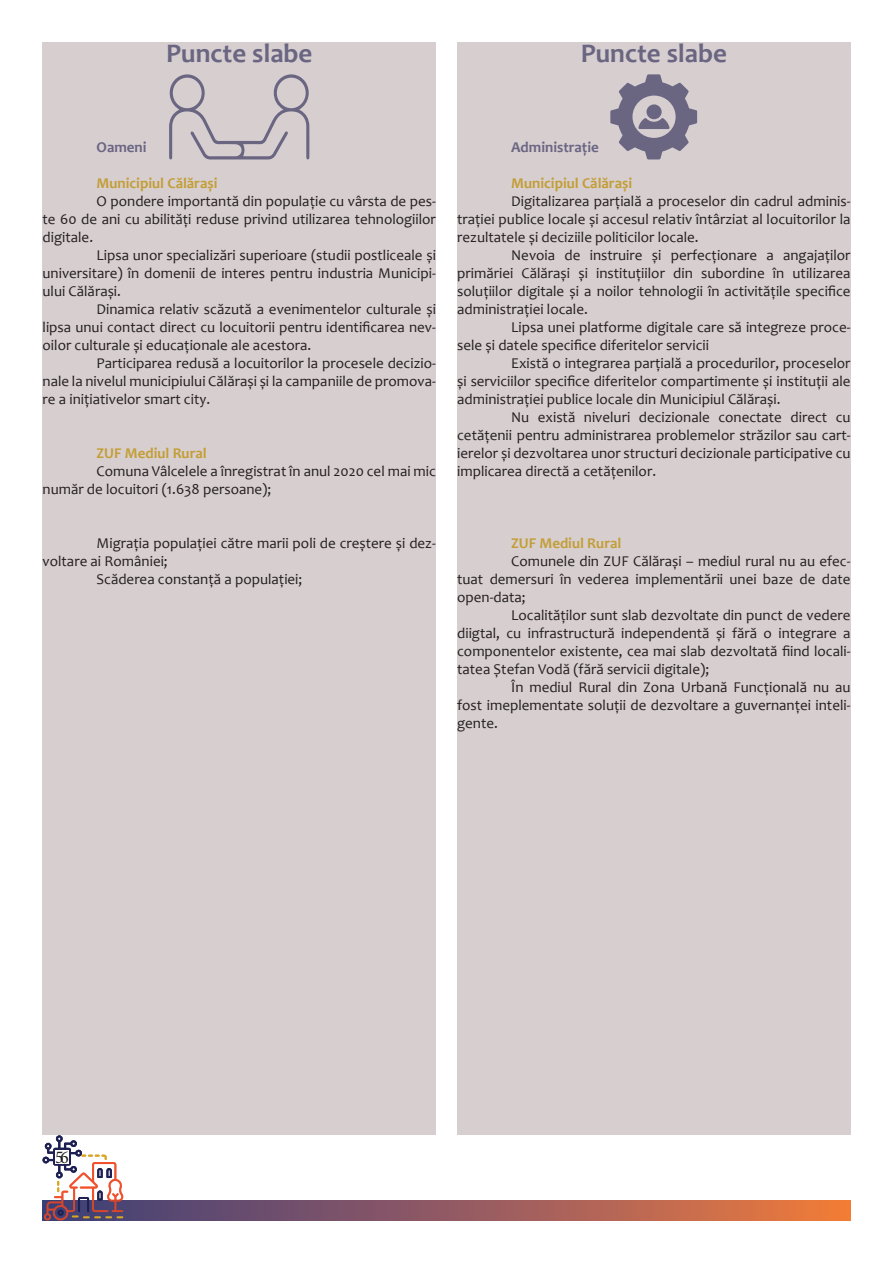
<style>
.page{position:relative;width:893px;height:1263px;background:#fff}
.page>*{position:absolute;margin:0;border:0;box-sizing:border-box;transform-origin:0 0}
.t1{font:700 27px "Candara";color:#6a6682}
.t2{font:18px "Minion Pro";color:#231f20}
.t3{font:15px/18px "Candara";color:#231f20;text-align:justify}
.t4{font:700 15px "Candara";color:#c39e36}
.t5{font:700 15px "Candara";color:#6a6682}
</style>
<div class="page">
<svg style="left:124px;top:1201px;width:726px;height:19px;background:#9c5d5c"></svg>
<svg style="left:42px;top:1135px;width:82px;height:85px"></svg>
<div style="left:55px;top:1150px;width:14px;height:13px;background:#fff"></div>
<div style="left:42px;top:43px;width:394px;height:1092px;background:#d7ced0"></div>
<svg style="left:169px;top:74px;width:141px;height:85px"></svg>
<div style="left:457px;top:43px;width:393px;height:1092px;background:#d7ced0"></div>
<svg style="left:610px;top:74px;width:87px;height:85px"></svg>
<div style="left:646px;top:104px;width:16px;height:15px;background:#6a6682;border-radius:50%"></div>
<p class="t1" style="left:166px;top:36px;width:148px">Puncte slabe</p>
<p class="t1" style="left:581px;top:36px;width:148px">Puncte slabe</p>
<p class="t5" style="left:97px;top:138px;width:51px">Oameni</p>
<p class="t4" style="left:97px;top:174px;width:122px">Municipiul Călărași</p>
<p class="t3" style="left:43px;top:192px;width:395px;text-indent:54px">O pondere importantă din populație cu vârsta de pes&shy;te 60 de ani cu abilități reduse privind utilizarea tehnologiilor digitale.</p>
<p class="t3" style="left:43px;top:246px;width:395px;text-indent:54px">Lipsa unor specializări superioare (studii postliceale și universitare) în domenii de interes pentru industria Municipi&shy;ului Călărași.</p>
<p class="t3" style="left:43px;top:300px;width:395px;text-indent:54px">Dinamica relativ scăzută a evenimentelor culturale și lipsa unui contact direct cu locuitorii pentru identificarea nev&shy;oilor culturale și educaționale ale acestora.</p>
<p class="t3" style="left:43px;top:354px;width:395px;text-indent:54px">Participarea redusă a locuitorilor la procesele decizio&shy;nale la nivelul municipiului Călărași și la campaniile de promova&shy;re a inițiativelor smart city.</p>
<p class="t4" style="left:97px;top:444px;width:112px">ZUF Mediul Rural</p>
<p class="t3" style="left:43px;top:462px;width:395px;text-indent:54px">Comuna Vâlcelele a înregistrat în anul 2020 cel mai mic număr de locuitori (1.638 persoane);</p>
<p class="t3" style="left:43px;top:534px;width:395px;text-indent:54px">Migrația populației către marii poli de creștere și dez&shy;voltare ai României;</p>
<p class="t3" style="left:97px;top:570px;width:207px">Scăderea constanță a populației;</p>
<p class="t5" style="left:511px;top:138px;width:89px">Administrație</p>
<p class="t4" style="left:511px;top:174px;width:122px">Municipiul Călărași</p>
<p class="t3" style="left:457px;top:192px;width:395px;text-indent:54px">Digitalizarea parțială a proceselor din cadrul adminis&shy;trației publice locale și accesul relativ întârziat al locuitorilor la rezultatele și deciziile politicilor locale.</p>
<p class="t3" style="left:457px;top:246px;width:395px;text-indent:54px">Nevoia de instruire și perfecționare a angajaților primăriei Călărași și instituțiilor din subordine în utilizarea soluțiilor digitale și a noilor tehnologii în activitățile specifice administrației locale.</p>
<p class="t3" style="left:457px;top:318px;width:395px;text-indent:54px">Lipsa unei platforme digitale care să integreze proce&shy;sele și datele specifice diferitelor servicii</p>
<p class="t3" style="left:457px;top:354px;width:395px;text-indent:54px">Există o integrarea parțială a procedurilor, proceselor și serviciilor specifice diferitelor compartimente și instituții ale administrației publice locale din Municipiul Călărași.</p>
<p class="t3" style="left:457px;top:408px;width:395px;text-indent:54px">Nu există niveluri decizionale conectate direct cu cetățenii pentru administrarea problemelor străzilor sau cart&shy;ierelor și dezvoltarea unor structuri decizionale participative cu implicarea directă a cetățenilor.</p>
<p class="t4" style="left:511px;top:534px;width:112px">ZUF Mediul Rural</p>
<p class="t3" style="left:457px;top:552px;width:395px;text-indent:54px">Comunele din ZUF Călărași – mediul rural nu au efec&shy;tuat demersuri în vederea implementării unei baze de date open-data;</p>
<p class="t3" style="left:457px;top:606px;width:395px;text-indent:54px">Localităților sunt slab dezvoltate din punct de vedere diigtal, cu infrastructură independentă și fără o integrare a componentelor existente, cea mai slab dezvoltată fiind locali&shy;tatea Ștefan Vodă (fără servicii digitale);</p>
<p class="t3" style="left:457px;top:678px;width:395px;text-indent:54px">În mediul Rural din Zona Urbană Funcțională nu au fost imeplementate soluții de dezvoltare a guvernanței inteli&shy;gente.</p>
<p class="t2" style="left:55px;top:1145px;width:15px">56</p>
</div>
